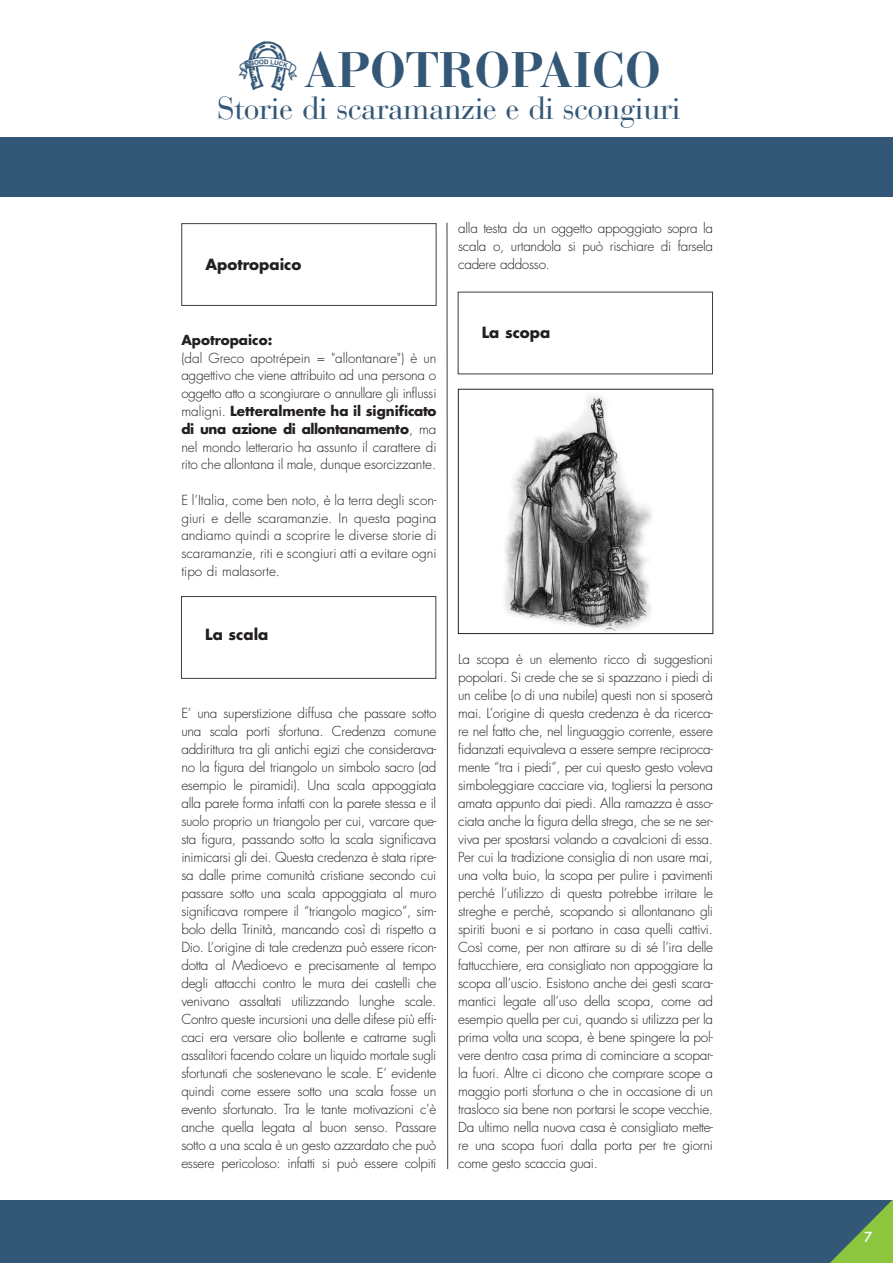
<style>
.page{position:relative;width:893px;height:1263px;background:#fff}
.page>*{position:absolute;margin:0;border:0;box-sizing:border-box;transform-origin:0 0}
.t1{font:700 49.5px "Bauer Bodoni";color:#335777}
.t2{font:31.5px "Bauer Bodoni";letter-spacing:-.015em;color:#335777}
.t3{font:700 15px "Futura";color:#231f20}
.t4{font:300 13.5px/18px "Futura";letter-spacing:-.02em;color:#231f20;text-align:justify}
.t5{font:700 13.5px "Futura";color:#231f20}
.t6{font:500 13.5px "Futura";color:#fff}
.s1{font-family:"Lucky Charms";font-weight:400}
.s2{font-weight:700}
</style>
<div class="page">
<div style="left:181px;top:223px;width:255px;height:83px;border:1px solid #3e3e3f"></div>
<svg style="left:447px;top:222px;width:1px;height:947px"></svg>
<div style="left:181px;top:596px;width:255px;height:83px;border:1px solid #3e3e3f"></div>
<img style="left:504px;top:395px;width:148px;height:237px">
<div style="left:458px;top:389px;width:255px;height:245px;border:1px solid #231f20"></div>
<hr style="left:0;top:1199px;width:1px;height:64px;background:#335777">
<div style="left:0;top:1200px;width:893px;height:63px;background:#335777"></div>
<div style="left:0;top:137px;width:893px;height:60px;background:#335777"></div>
<svg style="left:830px;top:1199px;width:63px;height:64px"></svg>
<h1 class="t1" style="left:239px;top:53px;width:423px"><span class="s1">j</span>APOTROPAICO</h1>
<h2 class="t2" style="left:217px;top:97px;width:465px">Storie di scaramanzie e di scongiuri</h2>
<p class="t3" style="left:205px;top:258px;width:97px">Apotropaico</p>
<p class="t5" style="left:181px;top:334px;width:92px">Apotropaico:</p>
<p class="t4" style="left:181px;top:350px;width:257px">(dal Greco apotrépein = "allontanare") è un aggettivo che viene attribuito ad una persona o oggetto atto a scongiurare o annullare gli influssi maligni. <span class="s2">Letteralmente ha il significato di una azione di allontanamento</span>, ma nel mondo letterario ha assunto il carattere di rito che allontana il male, dunque esorcizzante.</p>
<p class="t4" style="left:181px;top:492px;width:257px">E l’Italia, come ben noto, è la terra degli scon&shy;giuri e delle scaramanzie. In questa pagina andiamo quindi a scoprire le diverse storie di scaramanzie, riti e scongiuri atti a evitare ogni tipo di malasorte.</p>
<p class="t3" style="left:205px;top:628px;width:65px">La scala</p>
<p class="t4" style="left:181px;top:705px;width:257px">E’ una superstizione diffusa che passare sotto una scala porti sfortuna. Credenza comune addirittura tra gli antichi egizi che considerava&shy;no la figura del triangolo un simbolo sacro (ad esempio le piramidi). Una scala appoggiata alla parete forma infatti con la parete stessa e il suolo proprio un triangolo per cui, varcare que&shy;sta figura, passando sotto la scala significava inimicarsi gli dei. Questa credenza è stata ripre&shy;sa dalle prime comunità cristiane secondo cui passare sotto una scala appoggiata al muro significava rompere il “triangolo magico”, sim&shy;bolo della Trinità, mancando così di rispetto a Dio. L’origine di tale credenza può essere ricon&shy;dotta al Medioevo e precisamente al tempo degli attacchi contro le mura dei castelli che venivano assaltati utilizzando lunghe scale.<br>Contro queste incursioni una delle difese più effi&shy;caci era versare olio bollente e catrame sugli assalitori facendo colare un liquido mortale sugli sfortunati che sostenevano le scale. E’ evidente quindi come essere sotto una scala fosse un evento sfortunato. Tra le tante motivazioni c’è anche quella legata al buon senso. Passare sotto a una scala è un gesto azzardato che può essere pericoloso: infatti si può essere colpiti</p>
<p class="t4" style="left:458px;top:221px;width:256px">alla testa da un oggetto appoggiato sopra la scala o, urtandola si può rischiare di farsela cadere addosso.</p>
<p class="t3" style="left:482px;top:326px;width:70px">La scopa</p>
<p class="t4" style="left:458px;top:651px;width:256px">La scopa è un elemento ricco di suggestioni popolari. Si crede che se si spazzano i piedi di un celibe (o di una nubile) questi non si sposerà mai. L’origine di questa credenza è da ricerca&shy;re nel fatto che, nel linguaggio corrente, essere fidanzati equivaleva a essere sempre reciproca&shy;mente “tra i piedi”, per cui questo gesto voleva simboleggiare cacciare via, togliersi la persona amata appunto dai piedi. Alla ramazza è asso&shy;ciata anche la figura della strega, che se ne ser&shy;viva per spostarsi volando a cavalcioni di essa.<br>Per cui la tradizione consiglia di non usare mai, una volta buio, la scopa per pulire i pavimenti perché l’utilizzo di questa potrebbe irritare le streghe e perché, scopando si allontanano gli spiriti buoni e si portano in casa quelli cattivi.<br>Così come, per non attirare su di sé l’ira delle fattucchiere, era consigliato non appoggiare la scopa all’uscio. Esistono anche dei gesti scara&shy;mantici legate all’uso della scopa, come ad esempio quella per cui, quando si utilizza per la prima volta una scopa, è bene spingere la pol&shy;vere dentro casa prima di cominciare a scopar&shy;la fuori. Altre ci dicono che comprare scope a maggio porti sfortuna o che in occasione di un trasloco sia bene non portarsi le scope vecchie.<br>Da ultimo nella nuova casa è consigliato mette&shy;re una scopa fuori dalla porta per tre giorni come gesto scaccia guai.</p>
<p class="t6" style="left:864px;top:1230px;width:10px">7</p>
</div>
